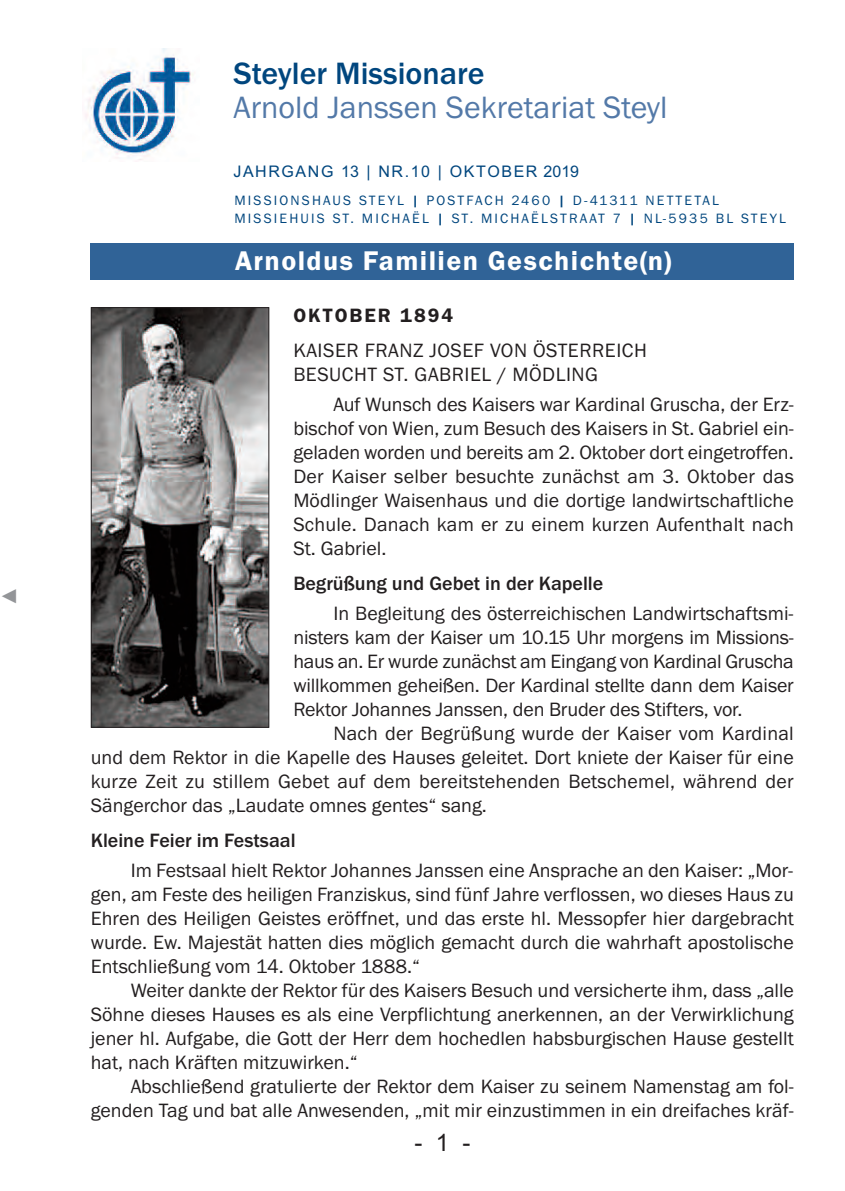
<style>
.page{position:relative;width:845px;height:1191px;background:#fff}
.page>*{position:absolute;margin:0;border:0;box-sizing:border-box;transform-origin:0 0}
.t1{font:32px "Franklin Gothic";color:#5379a8}
.t2{font:500 32px "Franklin Gothic";color:#00467e}
.t3{font:600 28px "Franklin Gothic";letter-spacing:.05em;color:#fff}
.t4{font:24px "Arial";color:#231f20}
.t5{font:20px/24px "Franklin Gothic";color:#231f20;text-align:justify}
.t6{font:20px/24px "Franklin Gothic";letter-spacing:.025em;color:#231f20}
.t7{font:500 20px "Franklin Gothic";color:#231f20}
.t8{font:600 20px "Franklin Gothic";letter-spacing:.1em;color:#231f20}
.t9{font:20px "Arial";color:#939598}
.t10{font:16px "Arial";letter-spacing:.1em;color:#00467e}
.t11{font:14px/18px "Franklin Gothic";letter-spacing:.155em;color:#00467e}
.s1{font-weight:500}
</style>
<div class="page">
<div style="left:90px;top:243px;width:704px;height:36px;background:#306397"></div>
<img style="left:85px;top:48px;width:108px;height:114px">
<img style="left:93px;top:309px;width:174px;height:417px">
<div style="left:91px;top:307px;width:178px;height:421px;border:1px solid #231f20"></div>
<p class="t9" style="left:0;top:585px;width:21px">◄</p>
<h1 class="t2" style="left:234px;top:54px;width:252px">Steyler Missionare</h1>
<h1 class="t1" style="left:234px;top:88px;width:435px">Arnold Janssen Sekretariat Steyl</h1>
<p class="t10" style="left:233px;top:162px;width:347px">JAHRGANG 13 | NR.10 | OKTOBER 2019</p>
<p class="t11" style="left:234px;top:191px;width:553px">MISSIONSHAUS STEYL <span class="s1">|</span> POSTFACH 2460 <span class="s1">|</span> D-41311 NETTETAL<br>MISSIEHUIS ST. MICHAËL <span class="s1">|</span> ST. MICHAËLSTRAAT 7 <span class="s1">|</span> NL-5935 BL STEYL</p>
<h2 class="t3" style="left:235px;top:244px;width:438px">Arnoldus Familien Geschichte(n)</h2>
<p class="t8" style="left:293px;top:303px;width:161px">OKTOBER 1894</p>
<p class="t6" style="left:293px;top:338px;width:355px">KAISER FRANZ JOSEF VON ÖSTERREICH<br>BESUCHT ST. GABRIEL / MÖDLING</p>
<p class="t5" style="left:293px;top:392px;width:502px;text-indent:40px">Auf Wunsch des Kaisers war Kardinal Gruscha, der Erz&shy;bischof von Wien, zum Besuch des Kaisers in St. Gabriel ein&shy;geladen worden und bereits am 2. Oktober dort eingetroffen.<br>Der Kaiser selber besuchte zunächst am 3. Oktober das Mödlinger Waisenhaus und die dortige landwirtschaftliche Schule. Danach kam er zu einem kurzen Aufenthalt nach St. Gabriel.</p>
<p class="t7" style="left:293px;top:571px;width:311px">Begrüßung und Gebet in der Kapelle</p>
<p class="t5" style="left:293px;top:601px;width:502px;text-indent:40px">In Begleitung des österreichischen Landwirtschaftsmi&shy;nisters kam der Kaiser um 10.15 Uhr morgens im Missions&shy;haus an. Er wurde zunächst am Eingang von Kardinal Gruscha willkommen geheißen. Der Kardinal stellte dann dem Kaiser Rektor Johannes Janssen, den Bruder des Stifters, vor.</p>
<p class="t5" style="left:91px;top:721px;width:704px;text-indent:243px">Nach der Begrüßung wurde der Kaiser vom Kardinal und dem Rektor in die Kapelle des Hauses geleitet. Dort kniete der Kaiser für eine kurze Zeit zu stillem Gebet auf dem bereitstehenden Betschemel, während der Sängerchor das „Laudate omnes gentes“ sang.</p>
<p class="t7" style="left:91px;top:828px;width:206px">Kleine Feier im Festsaal</p>
<p class="t5" style="left:91px;top:858px;width:705px;text-indent:40px">Im Festsaal hielt Rektor Johannes Janssen eine Ansprache an den Kaiser: „Mor&shy;gen, am Feste des heiligen Franziskus, sind fünf Jahre verflossen, wo dieses Haus zu Ehren des Heiligen Geistes eröffnet, und das erste hl. Messopfer hier dargebracht wurde. Ew. Majestät hatten dies möglich gemacht durch die wahrhaft apostolische Entschließung vom 14. Oktober 1888.“</p>
<p class="t5" style="left:91px;top:978px;width:705px;text-indent:40px">Weiter dankte der Rektor für des Kaisers Besuch und versicherte ihm, dass „alle Söhne dieses Hauses es als eine Verpflichtung anerkennen, an der Verwirklichung jener hl. Aufgabe, die Gott der Herr dem hochedlen habsburgischen Hause gestellt hat, nach Kräften mitzuwirken.“</p>
<p class="t5" style="left:91px;top:1074px;width:704px;text-align:right">Abschließend gratulierte der Rektor dem Kaiser zu seinem Namenstag am fol&shy;genden Tag und bat alle Anwesenden, „mit mir einzustimmen in ein dreifaches kräf-</p>
<p class="t4" style="left:414px;top:1128px;width:58px">- 1 -</p>
</div>
